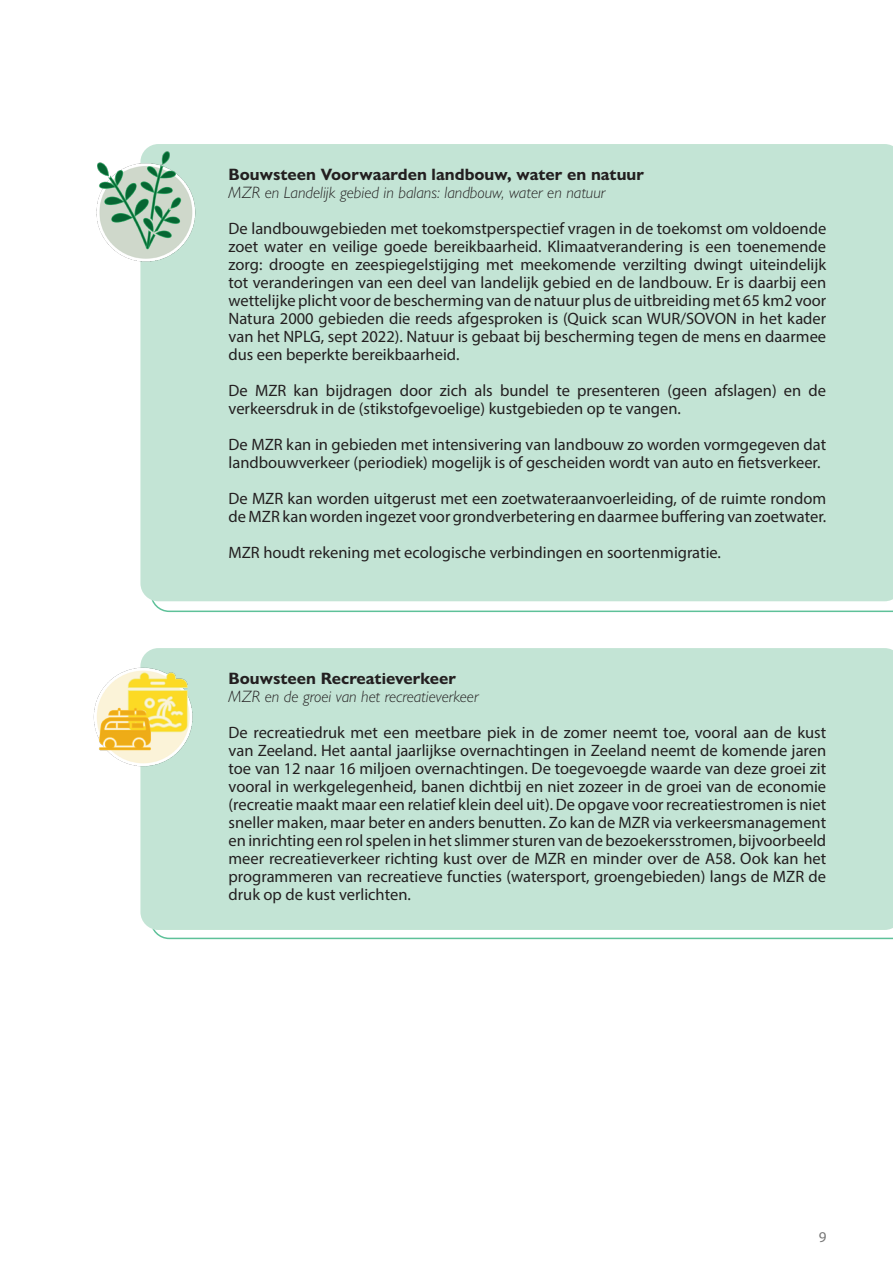
<style>
.page{position:relative;width:893px;height:1263px;background:#fff}
.page>*{position:absolute;margin:0;border:0;box-sizing:border-box;transform-origin:0 0}
.Lopende_tekst{font:16.5px/18px "Myriad Pro";color:#231f20}
.Onderschrift_bouwstenen{font:italic 300 16.5px "Gill Sans Nova";color:#231f20}
.Tussenkop_zwart{font:700 16.5px "Gill Sans Nova";color:#231f20}
.t1{font:15px "Myriad Pro";color:#787878}
</style>
<div class="page">
<svg style="left:152px;top:601px;width:741px;height:11px"></svg>
<svg style="left:153px;top:930px;width:740px;height:9px"></svg>
<div style="left:140px;top:144px;width:753px;height:457px;background:#c3e4d5"></div>
<div style="left:140px;top:648px;width:753px;height:282px;background:#c3e4d5"></div>
<img style="left:93px;top:648px;width:120px;height:137px">
<img style="left:96px;top:144px;width:117px;height:137px">
<p class="Tussenkop_zwart" style="left:229px;top:164px;width:417px">Bouwsteen Voorwaarden landbouw, water en natuur</p>
<p class="Onderschrift_bouwstenen" style="left:229px;top:182px;width:378px">MZR en Landelijk gebied in balans: landbouw, water en natuur</p>
<p class="Lopende_tekst" style="left:229px;top:219px;width:599px;text-align:justify">De landbouwgebieden met toekomstperspectief vragen in de toekomst om voldoende zoet water en veilige goede bereikbaarheid. Klimaatverandering is een toenemende zorg: droogte en zeespiegelstijging met meekomende verzilting dwingt uiteindelijk tot veranderingen van een deel van landelijk gebied en de landbouw. Er is daarbij een wettelijke plicht voor de bescherming van de natuur plus de uitbreiding met 65 km2 voor Natura 2000 gebieden die reeds afgesproken is (Quick scan WUR/SOVON in het kader van het NPLG, sept 2022). Natuur is gebaat bij bescherming tegen de mens en daarmee dus een beperkte bereikbaarheid.</p>
<p class="Lopende_tekst" style="left:229px;top:381px;width:599px">De MZR kan bijdragen door zich als bundel te presenteren (geen afslagen) en de verkeersdruk in de (stikstofgevoelige) kustgebieden op te vangen.</p>
<p class="Lopende_tekst" style="left:229px;top:435px;width:599px">De MZR kan in gebieden met intensivering van landbouw zo worden vormgegeven dat landbouwverkeer (periodiek) mogelijk is of gescheiden wordt van auto en fetsverkeer.</p>
<p class="Lopende_tekst" style="left:229px;top:489px;width:599px">De MZR kan worden uitgerust met een zoetwateraanvoerleiding, of de ruimte rondom de MZR kan worden ingezet voor grondverbetering en daarmee bufering van zoetwater.</p>
<p class="Lopende_tekst" style="left:229px;top:543px;width:494px">MZR houdt rekening met ecologische verbindingen en soortenmigratie.</p>
<p class="Tussenkop_zwart" style="left:229px;top:668px;width:229px">Bouwsteen Recreatieverkeer</p>
<p class="Onderschrift_bouwstenen" style="left:229px;top:686px;width:252px">MZR en de groei van het recreatieverkeer</p>
<p class="Lopende_tekst" style="left:229px;top:723px;width:599px;text-align:justify">De recreatiedruk met een meetbare piek in de zomer neemt toe, vooral aan de kust van Zeeland. Het aantal jaarlijkse overnachtingen in Zeeland neemt de komende jaren toe van 12 naar 16 miljoen overnachtingen. De toegevoegde waarde van deze groei zit vooral in werkgelegenheid, banen dichtbij en niet zozeer in de groei van de economie (recreatie maakt maar een relatief klein deel uit). De opgave voor recreatiestromen is niet sneller maken, maar beter en anders benutten. Zo kan de MZR via verkeersmanagement en inrichting een rol spelen in het slimmer sturen van de bezoekersstromen, bijvoorbeeld meer recreatieverkeer richting kust over de MZR en minder over de A58. Ook kan het programmeren van recreatieve functies (watersport, groengebieden) langs de MZR de druk op de kust verlichten.</p>
<p class="t1" style="left:819px;top:1228px;width:9px">9</p>
</div>
